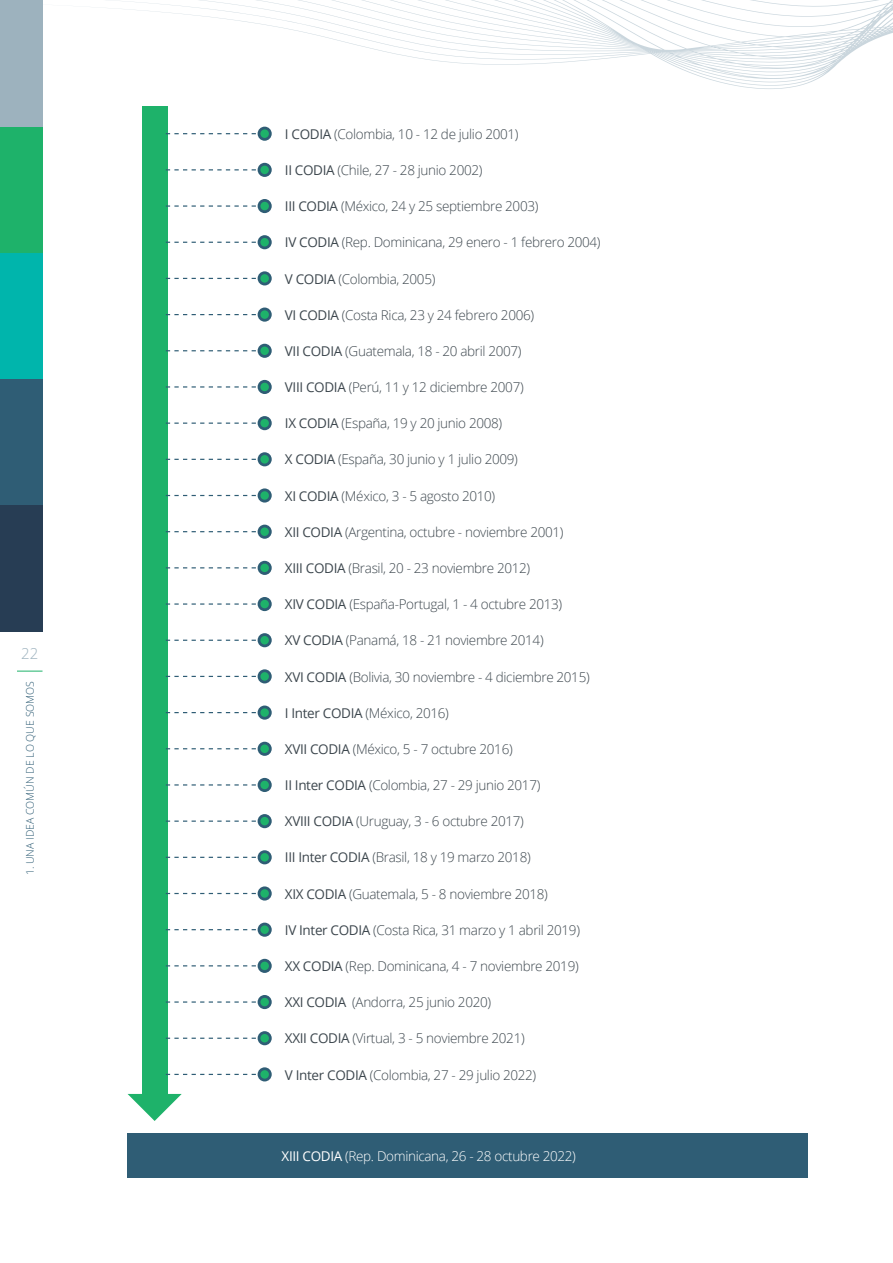
<style>
.page{position:relative;width:893px;height:1263px;background:#fff}
.page>*{position:absolute;margin:0;border:0;box-sizing:border-box;transform-origin:0 0}
.t1{font:300 15px "Open Sans";color:#9db2be}
.t2{font:300 13.5px "Open Sans";letter-spacing:-.025em;color:#3d474e}
.t3{font:300 13.5px "Open Sans";letter-spacing:-.025em;color:#fff}
.t4{font:300 10.5px "Open Sans";color:#2f5d75}
.s1{font-weight:400}
</style>
<div class="page">
<svg style="left:118px;top:0;width:775px;height:89px"></svg>
<div style="left:0;top:0;width:43px;height:631px;background:#273d54"></div>
<div style="left:0;top:0;width:43px;height:505px;background:#2f5d75"></div>
<div style="left:0;top:0;width:43px;height:379px;background:#00b5ac"></div>
<div style="left:0;top:0;width:43px;height:253px;background:#1eb26a"></div>
<div style="left:0;top:0;width:43px;height:126px;background:#9db2be"></div>
<svg style="left:17px;top:671px;width:26px;height:1px"></svg>
<div style="left:142px;top:106px;width:25px;height:991px;background:#1eb26a"></div>
<svg style="left:128px;top:1094px;width:54px;height:27px"></svg>
<svg style="left:166px;top:133px;width:90px;height:1px"></svg>
<div style="left:258px;top:127px;width:14px;height:14px;background:#2f5d75;border-radius:50%"></div>
<div style="left:260px;top:129px;width:9px;height:9px;background:#1eb26a;border-radius:50%"></div>
<svg style="left:166px;top:242px;width:90px;height:1px"></svg>
<div style="left:258px;top:235px;width:14px;height:14px;background:#2f5d75;border-radius:50%"></div>
<div style="left:260px;top:238px;width:9px;height:8px;background:#1eb26a;border-radius:50%"></div>
<svg style="left:166px;top:386px;width:90px;height:2px"></svg>
<svg style="left:258px;top:380px;width:14px;height:14px"></svg>
<div style="left:260px;top:383px;width:9px;height:8px;background:#1eb26a;border-radius:50%"></div>
<svg style="left:166px;top:531px;width:90px;height:1px"></svg>
<div style="left:258px;top:525px;width:14px;height:14px;background:#2f5d75;border-radius:50%"></div>
<div style="left:260px;top:527px;width:9px;height:9px;background:#1eb26a;border-radius:50%"></div>
<svg style="left:166px;top:676px;width:90px;height:1px"></svg>
<div style="left:258px;top:669px;width:14px;height:14px;background:#2f5d75;border-radius:50%"></div>
<div style="left:260px;top:672px;width:9px;height:9px;background:#1eb26a;border-radius:50%"></div>
<svg style="left:166px;top:820px;width:90px;height:2px"></svg>
<div style="left:258px;top:814px;width:14px;height:14px;background:#2f5d75;border-radius:50%"></div>
<div style="left:260px;top:817px;width:9px;height:8px;background:#1eb26a;border-radius:50%"></div>
<svg style="left:166px;top:169px;width:90px;height:1px"></svg>
<div style="left:258px;top:163px;width:14px;height:14px;background:#2f5d75;border-radius:50%"></div>
<div style="left:260px;top:166px;width:9px;height:8px;background:#1eb26a;border-radius:50%"></div>
<svg style="left:166px;top:278px;width:90px;height:1px"></svg>
<div style="left:258px;top:271px;width:14px;height:14px;background:#2f5d75;border-radius:50%"></div>
<div style="left:260px;top:274px;width:9px;height:9px;background:#1eb26a;border-radius:50%"></div>
<svg style="left:166px;top:422px;width:90px;height:2px"></svg>
<div style="left:258px;top:416px;width:14px;height:14px;background:#2f5d75;border-radius:50%"></div>
<div style="left:260px;top:419px;width:9px;height:8px;background:#1eb26a;border-radius:50%"></div>
<svg style="left:166px;top:567px;width:90px;height:1px"></svg>
<div style="left:258px;top:561px;width:14px;height:14px;background:#2f5d75;border-radius:50%"></div>
<div style="left:260px;top:564px;width:9px;height:8px;background:#1eb26a;border-radius:50%"></div>
<svg style="left:166px;top:712px;width:90px;height:1px"></svg>
<svg style="left:258px;top:705px;width:14px;height:15px"></svg>
<div style="left:260px;top:708px;width:9px;height:9px;background:#1eb26a;border-radius:50%"></div>
<svg style="left:166px;top:857px;width:90px;height:1px"></svg>
<svg style="left:258px;top:850px;width:14px;height:14px"></svg>
<div style="left:260px;top:853px;width:9px;height:8px;background:#1eb26a;border-radius:50%"></div>
<svg style="left:166px;top:205px;width:90px;height:2px"></svg>
<svg style="left:258px;top:199px;width:14px;height:14px"></svg>
<div style="left:260px;top:202px;width:9px;height:8px;background:#1eb26a;border-radius:50%"></div>
<svg style="left:166px;top:350px;width:90px;height:1px"></svg>
<div style="left:258px;top:344px;width:14px;height:14px;background:#2f5d75;border-radius:50%"></div>
<div style="left:260px;top:346px;width:9px;height:9px;background:#1eb26a;border-radius:50%"></div>
<svg style="left:166px;top:495px;width:90px;height:1px"></svg>
<svg style="left:258px;top:488px;width:14px;height:15px"></svg>
<div style="left:260px;top:491px;width:9px;height:9px;background:#1eb26a;border-radius:50%"></div>
<svg style="left:166px;top:640px;width:90px;height:1px"></svg>
<div style="left:258px;top:633px;width:14px;height:14px;background:#2f5d75;border-radius:50%"></div>
<div style="left:260px;top:636px;width:9px;height:8px;background:#1eb26a;border-radius:50%"></div>
<svg style="left:166px;top:784px;width:90px;height:1px"></svg>
<svg style="left:258px;top:778px;width:14px;height:14px"></svg>
<div style="left:260px;top:781px;width:9px;height:8px;background:#1eb26a;border-radius:50%"></div>
<svg style="left:166px;top:314px;width:90px;height:1px"></svg>
<div style="left:258px;top:308px;width:14px;height:14px;background:#2f5d75;border-radius:50%"></div>
<div style="left:260px;top:310px;width:9px;height:9px;background:#1eb26a;border-radius:50%"></div>
<svg style="left:166px;top:459px;width:90px;height:1px"></svg>
<div style="left:258px;top:452px;width:14px;height:14px;background:#2f5d75;border-radius:50%"></div>
<div style="left:260px;top:455px;width:9px;height:9px;background:#1eb26a;border-radius:50%"></div>
<svg style="left:166px;top:603px;width:90px;height:2px"></svg>
<svg style="left:258px;top:597px;width:14px;height:14px"></svg>
<div style="left:260px;top:600px;width:9px;height:8px;background:#1eb26a;border-radius:50%"></div>
<svg style="left:166px;top:748px;width:90px;height:1px"></svg>
<div style="left:258px;top:742px;width:14px;height:14px;background:#2f5d75;border-radius:50%"></div>
<div style="left:260px;top:744px;width:9px;height:9px;background:#1eb26a;border-radius:50%"></div>
<svg style="left:166px;top:893px;width:90px;height:1px"></svg>
<div style="left:258px;top:886px;width:14px;height:14px;background:#2f5d75;border-radius:50%"></div>
<div style="left:260px;top:889px;width:9px;height:9px;background:#1eb26a;border-radius:50%"></div>
<svg style="left:166px;top:929px;width:90px;height:1px"></svg>
<div style="left:258px;top:923px;width:14px;height:14px;background:#2f5d75;border-radius:50%"></div>
<div style="left:260px;top:925px;width:9px;height:9px;background:#1eb26a;border-radius:50%"></div>
<svg style="left:166px;top:965px;width:90px;height:1px"></svg>
<div style="left:258px;top:959px;width:14px;height:14px;background:#2f5d75;border-radius:50%"></div>
<div style="left:260px;top:961px;width:9px;height:9px;background:#1eb26a;border-radius:50%"></div>
<svg style="left:166px;top:1001px;width:90px;height:2px"></svg>
<svg style="left:258px;top:995px;width:14px;height:14px"></svg>
<div style="left:260px;top:998px;width:9px;height:8px;background:#1eb26a;border-radius:50%"></div>
<svg style="left:166px;top:1038px;width:90px;height:1px"></svg>
<div style="left:258px;top:1031px;width:14px;height:14px;background:#2f5d75;border-radius:50%"></div>
<div style="left:260px;top:1034px;width:9px;height:8px;background:#1eb26a;border-radius:50%"></div>
<svg style="left:166px;top:1074px;width:90px;height:1px"></svg>
<div style="left:258px;top:1067px;width:14px;height:14px;background:#2f5d75;border-radius:50%"></div>
<div style="left:260px;top:1070px;width:9px;height:9px;background:#1eb26a;border-radius:50%"></div>
<div style="left:128px;top:1133px;width:680px;height:45px;background:#2f5d75"></div>
<p class="t1" style="left:21px;top:643px;width:19px">22</p>
<p class="t4" style="left:23px;top:875px;width:196px;rotate:-90deg">1. UNA IDEA COMÚN DE LO QUE SOMOS</p>
<p class="t2" style="left:285px;top:125px;width:235px"><span class="s1">I CODIA</span> (Colombia, 10 - 12 de julio 2001)</p>
<p class="t2" style="left:285px;top:161px;width:199px"><span class="s1">II CODIA</span> (Chile, 27 - 28 junio 2002)</p>
<p class="t2" style="left:285px;top:197px;width:255px"><span class="s1">III CODIA</span> (México, 24 y 25 septiembre 2003)</p>
<p class="t2" style="left:285px;top:233px;width:317px"><span class="s1">IV CODIA</span> (Rep. Dominicana, 29 enero - 1 febrero 2004)</p>
<p class="t2" style="left:285px;top:269px;width:152px"><span class="s1">V CODIA</span> (Colombia, 2005)</p>
<p class="t2" style="left:285px;top:306px;width:251px"><span class="s1">VI CODIA</span> (Costa Rica, 23 y 24 febrero 2006)</p>
<p class="t2" style="left:285px;top:342px;width:238px"><span class="s1">VII CODIA</span> (Guatemala, 18 - 20 abril 2007)</p>
<p class="t2" style="left:285px;top:378px;width:240px"><span class="s1">VIII CODIA</span> (Perú, 11 y 12 diciembre 2007)</p>
<p class="t2" style="left:285px;top:414px;width:219px"><span class="s1">IX CODIA</span> (España, 19 y 20 junio 2008)</p>
<p class="t2" style="left:285px;top:450px;width:234px"><span class="s1">X CODIA</span> (España, 30 junio y 1 julio 2009)</p>
<p class="t2" style="left:285px;top:486px;width:212px"><span class="s1">XI CODIA</span> (México, 3 - 5 agosto 2010)</p>
<p class="t2" style="left:285px;top:523px;width:280px"><span class="s1">XII CODIA</span> (Argentina, octubre - noviembre 2001)</p>
<p class="t2" style="left:285px;top:559px;width:247px"><span class="s1">XIII CODIA</span> (Brasil, 20 - 23 noviembre 2012)</p>
<p class="t2" style="left:285px;top:595px;width:279px"><span class="s1">XIV CODIA</span> (España-Portugal, 1 - 4 octubre 2013)</p>
<p class="t2" style="left:285px;top:631px;width:260px"><span class="s1">XV CODIA</span> (Panamá, 18 - 21 noviembre 2014)</p>
<p class="t2" style="left:285px;top:667px;width:306px"><span class="s1">XVI CODIA</span> (Bolivia, 30 noviembre - 4 diciembre 2015)</p>
<p class="t2" style="left:285px;top:704px;width:166px"><span class="s1">I Inter CODIA</span> (México, 2016)</p>
<p class="t2" style="left:285px;top:740px;width:229px"><span class="s1">XVII CODIA</span> (México, 5 - 7 octubre 2016)</p>
<p class="t2" style="left:285px;top:776px;width:257px"><span class="s1">II Inter CODIA</span> (Colombia, 27 - 29 junio 2017)</p>
<p class="t2" style="left:285px;top:812px;width:241px"><span class="s1">XVIII CODIA</span> (Uruguay, 3 - 6 octubre 2017)</p>
<p class="t2" style="left:285px;top:848px;width:247px"><span class="s1">III Inter CODIA</span> (Brasil, 18 y 19 marzo 2018)</p>
<p class="t2" style="left:285px;top:884px;width:265px"><span class="s1">XIX CODIA</span> (Guatemala, 5 - 8 noviembre 2018)</p>
<p class="t2" style="left:285px;top:921px;width:297px"><span class="s1">IV Inter CODIA</span> (Costa Rica, 31 marzo y 1 abril 2019)</p>
<p class="t2" style="left:285px;top:957px;width:295px"><span class="s1">XX CODIA</span> (Rep. Dominicana, 4 - 7 noviembre 2019)</p>
<p class="t2" style="left:285px;top:993px;width:208px"><span class="s1">XXI CODIA</span> (Andorra, 25 junio 2020)</p>
<p class="t2" style="left:285px;top:1029px;width:241px"><span class="s1">XXII CODIA</span> (Virtual, 3 - 5 noviembre 2021)</p>
<p class="t2" style="left:285px;top:1065px;width:253px"><span class="s1">V Inter CODIA</span> (Colombia, 27 - 29 julio 2022)</p>
<p class="t3" style="left:282px;top:1146px;width:296px"><span class="s1">XIII CODIA</span> (Rep. Dominicana, 26 - 28 octubre 2022)</p>
</div>
